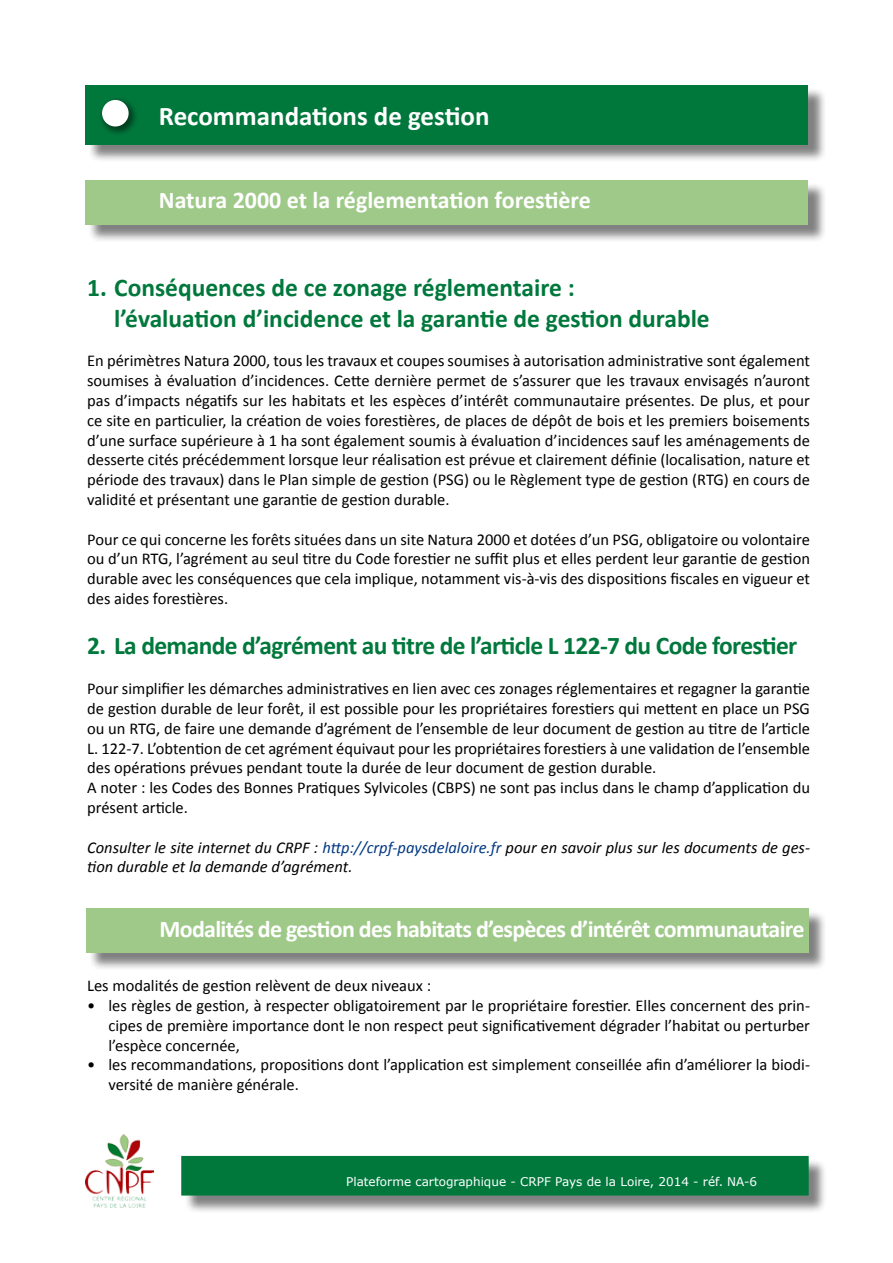
<style>
.page{position:relative;width:893px;height:1263px;background:#fff}
.page>*{position:absolute;margin:0;border:0;box-sizing:border-box;transform-origin:0 0}
.t1{font:700 27px "Calibri";color:#fff}
.t2{font:700 25.5px/30.6px "Calibri";letter-spacing:-.005em;color:#00783c}
.t3{font:700 25.5px "Calibri";letter-spacing:-.025em;color:#00783c}
.t4{font:700 24px "Calibri";letter-spacing:-.03em;color:#fff}
.t5{font:700 24px "Calibri";color:#fff}
.t6{font:16.5px/19.8px "Calibri";color:#000;text-align:justify}
.t7{font:italic 16.5px/19.8px "Calibri";color:#000}
.t8{font:12px "Verdana";color:#fff}
.s1{color:#003882}
</style>
<div class="page">
<div style="left:184px;top:1158px;width:643px;height:56px;background:#000;opacity:.5"></div>
<div style="left:181px;top:1156px;width:628px;height:39px;background:#00783c"></div>
<img style="left:85px;top:1134px;width:68px;height:74px">
<div style="left:87px;top:87px;width:740px;height:76px;background:#000;opacity:.5"></div>
<div style="left:85px;top:85px;width:723px;height:60px;background:#00783c"></div>
<div style="left:87px;top:182px;width:740px;height:61px;background:#000;opacity:.5"></div>
<div style="left:85px;top:180px;width:723px;height:44px;background:#9fc989"></div>
<div style="left:97px;top:95px;width:42px;height:42px;background:#000;opacity:.5"></div>
<div style="left:102px;top:100px;width:27px;height:26px;background:#fff;border-radius:50%"></div>
<div style="left:88px;top:910px;width:739px;height:61px;background:#000;opacity:.5"></div>
<div style="left:86px;top:908px;width:723px;height:44px;background:#9fc989"></div>
<h1 class="t1" style="left:159px;top:99px;width:332px">Recommandations de gestion</h1>
<h3 class="t5" style="left:159px;top:185px;width:434px">Natura 2000 et la réglementation forestière</h3>
<h2 class="t2" style="left:114px;top:272px;width:597px;text-indent:-27px">1. Conséquences de ce zonage réglementaire :<br>l’évaluation d’incidence et la garantie de gestion durable</h2>
<p class="t6" style="left:87px;top:351px;width:724px">En périmètres Natura 2000, tous les travaux et coupes soumises à autorisation administrative sont également soumises à évaluation d’incidences. Cette dernière permet de s’assurer que les travaux envisagés n’auront pas d’impacts négatifs sur les habitats et les espèces d’intérêt communautaire présentes. De plus, et pour ce site en particulier, la création de voies forestières, de places de dépôt de bois et les premiers boisements d’une surface supérieure à 1 ha sont également soumis à évaluation d’incidences sauf les aménagements de desserte cités précédemment lorsque leur réalisation est prévue et clairement définie (localisation, nature et période des travaux) dans le Plan simple de gestion (PSG) ou le Règlement type de gestion (RTG) en cours de validité et présentant une garantie de gestion durable.</p>
<p class="t6" style="left:87px;top:529px;width:724px">Pour ce qui concerne les forêts situées dans un site Natura 2000 et dotées d’un PSG, obligatoire ou volontaire ou d’un RTG, l’agrément au seul titre du Code forestier ne suffit plus et elles perdent leur garantie de gestion durable avec les conséquences que cela implique, notamment vis-à-vis des dispositions fiscales en vigueur et des aides forestières.</p>
<h2 class="t3" style="left:87px;top:630px;width:712px">2. La demande d’agrément au titre de l’article L 122-7 du Code forestier</h2>
<p class="t6" style="left:87px;top:679px;width:724px;text-align:left">Pour simplifier les démarches administratives en lien avec ces zonages réglementaires et regagner la garantie de gestion durable de leur forêt, il est possible pour les propriétaires forestiers qui mettent en place un PSG ou un RTG, de faire une demande d’agrément de l’ensemble de leur document de gestion au titre de l’article L. 122-7. L’obtention de cet agrément équivaut pour les propriétaires forestiers à une validation de l’ensemble des opérations prévues pendant toute la durée de leur document de gestion durable.<br>A noter : les Codes des Bonnes Pratiques Sylvicoles (CBPS) ne sont pas inclus dans le champ d’application du présent article.</p>
<p class="t7" style="left:87px;top:836px;width:724px">Consulter le site internet du CRPF : <span class="s1">http://crpf-paysdelaloire.fr</span> pour en savoir plus sur les documents de ges&shy;tion durable et la demande d’agrément.</p>
<h3 class="t4" style="left:160px;top:913px;width:646px">Modalités de gestion des habitats d’espèces d’intérêt communautaire</h3>
<p class="t6" style="left:87px;top:976px;width:345px">Les modalités de gestion relèvent de deux niveaux :</p>
<p class="t6" style="left:108px;top:995px;width:703px;text-indent:-21px">• les règles de gestion, à respecter obligatoirement par le propriétaire forestier. Elles concernent des prin&shy;cipes de première importance dont le non respect peut significativement dégrader l’habitat ou perturber l’espèce concernée,</p>
<p class="t6" style="left:108px;top:1055px;width:703px;text-indent:-21px">• les recommandations, propositions dont l’application est simplement conseillée afin d’améliorer la biodi&shy;versité de manière générale.</p>
<p class="t8" style="left:346px;top:1174px;width:413px">Plateforme cartographique - CRPF Pays de la Loire, 2014 - réf. NA-6</p>
</div>
